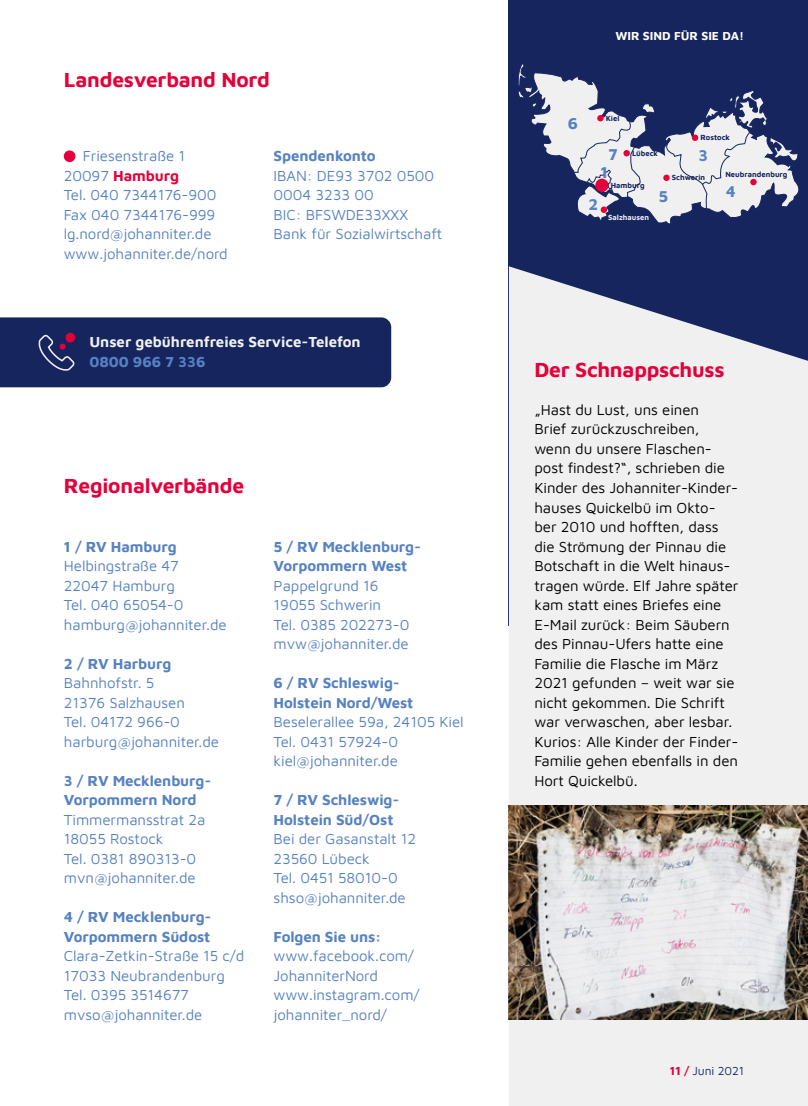
<style>
.page{position:relative;width:808px;height:1106px;background:#fff}
.page>*{position:absolute;margin:0;border:0;box-sizing:border-box;transform-origin:0 0}
.t1{font:700 21px "Maven Pro";letter-spacing:-.01em;color:#e4003a}
.t2{font:700 16.2px "Maven Pro";color:#5782c2}
.t3{font:700 16.05px "Maven Pro";color:#5782c2}
.t4{font:15px/19.5px "Maven Pro";letter-spacing:-.005em;color:#5782c2}
.t5{font:15px/19.5px "Maven Pro";letter-spacing:-.005em;color:#000}
.t6{font:700 15px/19.5px "Maven Pro";letter-spacing:-.005em;color:#5782c2}
.t7{font:700 15px "Maven Pro";color:#f0f0f0}
.t8{font:700 12px "Maven Pro";color:#fff}
.t9{font:12px "Maven Pro";color:#17255f}
.t10{font:700 7.65px "Maven Pro";color:#17255f}
.t11{font:700 7.65px "Maven Pro";color:#f0f0f0}
.s1{font-weight:700;color:#e4003a}
</style>
<div class="page">
<div style="left:509px;top:0;width:299px;height:625px;background:#17255f"></div>
<svg style="left:509px;top:266px;width:299px;height:840px;fill:#f0f0f0"></svg>
<div style="left:64px;top:150px;width:11px;height:12px;background:#e4003a;border-radius:50%"></div>
<div style="left:0;top:317px;width:391px;height:70px;background:#17255f"></div>
<div style="left:66px;top:333px;width:9px;height:9px;background:#e4003a;border-radius:50%"></div>
<svg style="left:518px;top:64px;width:280px;height:157px"></svg>
<div style="left:750px;top:179px;width:7px;height:6px;background:#e4003a;border-radius:50%"></div>
<div style="left:595px;top:179px;width:13px;height:13px;background:#e4003a;border-radius:50%"></div>
<div style="left:692px;top:134px;width:6px;height:7px;background:#e4003a;border-radius:50%"></div>
<div style="left:663px;top:175px;width:7px;height:6px;background:#e4003a;border-radius:50%"></div>
<div style="left:623px;top:150px;width:7px;height:6px;background:#e4003a;border-radius:50%"></div>
<div style="left:597px;top:115px;width:7px;height:6px;background:#e4003a;border-radius:50%"></div>
<div style="left:601px;top:206px;width:6px;height:7px;background:#e4003a;border-radius:50%"></div>
<img style="left:509px;top:805px;width:299px;height:214px">
<h1 class="t1" style="left:64px;top:65px;width:207px">Landesverband Nord</h1>
<p class="t4" style="left:64px;top:145px;width:165px;text-indent:19px">Friesenstraße 1<br>20097 <span class="s1">Hamburg<br></span>Tel. 040 7344176-900<br>Fax 040 7344176-999 lg.nord@johanniter.de www.johanniter.de/nord</p>
<p class="t6" style="left:274px;top:145px;width:104px">Spendenkonto</p>
<p class="t4" style="left:274px;top:165px;width:170px">IBAN: DE93 3702 0500<br>0004 3233 00<br>BIC: BFSWDE33XXX<br>Bank für Sozialwirtschaft</p>
<p class="t7" style="left:89px;top:331px;width:273px">Unser gebührenfreies Service-Telefon</p>
<p class="t6" style="left:89px;top:351px;width:118px">0800 966 7 336</p>
<h1 class="t1" style="left:64px;top:471px;width:182px">Regionalverbände</h1>
<p class="t6" style="left:64px;top:535px;width:114px">1 / RV Hamburg</p>
<p class="t4" style="left:64px;top:555px;width:164px">Helbingstraße 47<br>22047 Hamburg<br>Tel. 040 65054-0 hamburg@johanniter.de</p>
<p class="t6" style="left:64px;top:652px;width:109px">2 / RV Harburg</p>
<p class="t4" style="left:64px;top:672px;width:157px">Bahnhofstr. 5<br>21376 Salzhausen<br>Tel. 04172 966-0 harburg@johanniter.de</p>
<p class="t6" style="left:64px;top:769px;width:149px">3 / RV Mecklenburg-<br>Vorpommern Nord</p>
<p class="t4" style="left:64px;top:808px;width:143px">Timmermansstrat 2a<br>18055 Rostock<br>Tel. 0381 890313-0 mvn@johanniter.de</p>
<p class="t6" style="left:64px;top:906px;width:149px">4 / RV Mecklenburg-<br>Vorpommern Südost</p>
<p class="t4" style="left:64px;top:945px;width:182px">Clara-Zetkin-Straße 15 c/d<br>17033 Neubrandenburg<br>Tel. 0395 3514677 mvso@johanniter.de</p>
<p class="t6" style="left:274px;top:535px;width:149px">5 / RV Mecklenburg-<br>Vorpommern West</p>
<p class="t4" style="left:274px;top:574px;width:137px">Pappelgrund 16<br>19055 Schwerin<br>Tel. 0385 202273-0 mvw@johanniter.de</p>
<p class="t6" style="left:274px;top:672px;width:141px">6 / RV Schleswig-<br>Holstein Nord/West</p>
<p class="t4" style="left:274px;top:711px;width:192px">Beselerallee 59a, 24105 Kiel<br>Tel. 0431 57924-0 kiel@johanniter.de</p>
<p class="t6" style="left:274px;top:789px;width:127px">7 / RV Schleswig-<br>Holstein Süd/Ost</p>
<p class="t4" style="left:274px;top:828px;width:144px">Bei der Gasanstalt 12<br>23560 Lübeck<br>Tel. 0451 58010-0 shso@johanniter.de</p>
<p class="t6" style="left:274px;top:925px;width:109px">Folgen Sie uns:</p>
<p class="t4" style="left:274px;top:945px;width:148px">www.facebook.com/<br>JohanniterNord www.instagram.com/ johanniter_nord/</p>
<p class="t8" style="left:615px;top:28px;width:130px">WIR SIND FÜR SIE DA!</p>
<p class="t2" style="left:568px;top:111px;width:12px">6</p>
<p class="t10" style="left:606px;top:113px;width:15px">Kiel</p>
<p class="t2" style="left:608px;top:143px;width:11px">7</p>
<p class="t2" style="left:601px;top:161px;width:9px">1</p>
<p class="t10" style="left:632px;top:148px;width:28px">Lübeck</p>
<p class="t10" style="left:700px;top:132px;width:31px">Rostock</p>
<p class="t10" style="left:672px;top:172px;width:35px">Schwerin</p>
<p class="t2" style="left:698px;top:144px;width:11px">3</p>
<p class="t10" style="left:725px;top:169px;width:63px">Neubrandenburg</p>
<p class="t3" style="left:588px;top:193px;width:11px">2</p>
<p class="t10" style="left:611px;top:180px;width:35px">Hamburg</p>
<p class="t11" style="left:608px;top:212px;width:42px">Salzhausen</p>
<p class="t2" style="left:658px;top:185px;width:11px">5</p>
<p class="t2" style="left:726px;top:180px;width:11px">4</p>
<h1 class="t1" style="left:534px;top:354px;width:192px">Der Schnappschuss</h1>
<p class="t5" style="left:534px;top:399px;width:206px">„Hast du Lust, uns einen<br>Brief zurückzuschreiben, wenn du unsere Flaschen&shy;post findest?“, schrieben die<br>Kinder des Johanniter-Kinder&shy;hauses Quickelbü im Okto&shy;ber 2010 und hofften, dass die Strömung der Pinnau die<br>Botschaft in die Welt hinaus&shy;tragen würde. Elf Jahre später kam statt eines Briefes eine<br>E-Mail zurück: Beim Säubern des Pinnau-Ufers hatte eine<br>Familie die Flasche im März<br>2021 gefunden – weit war sie nicht gekommen. Die Schrift war verwaschen, aber lesbar.<br>Kurios: Alle Kinder der Finder-<br>Familie gehen ebenfalls in den<br>Hort Quickelbü.</p>
<p class="t9" style="left:670px;top:1063px;width:76px"><span class="s1">11 /</span> Juni 2021</p>
</div>
